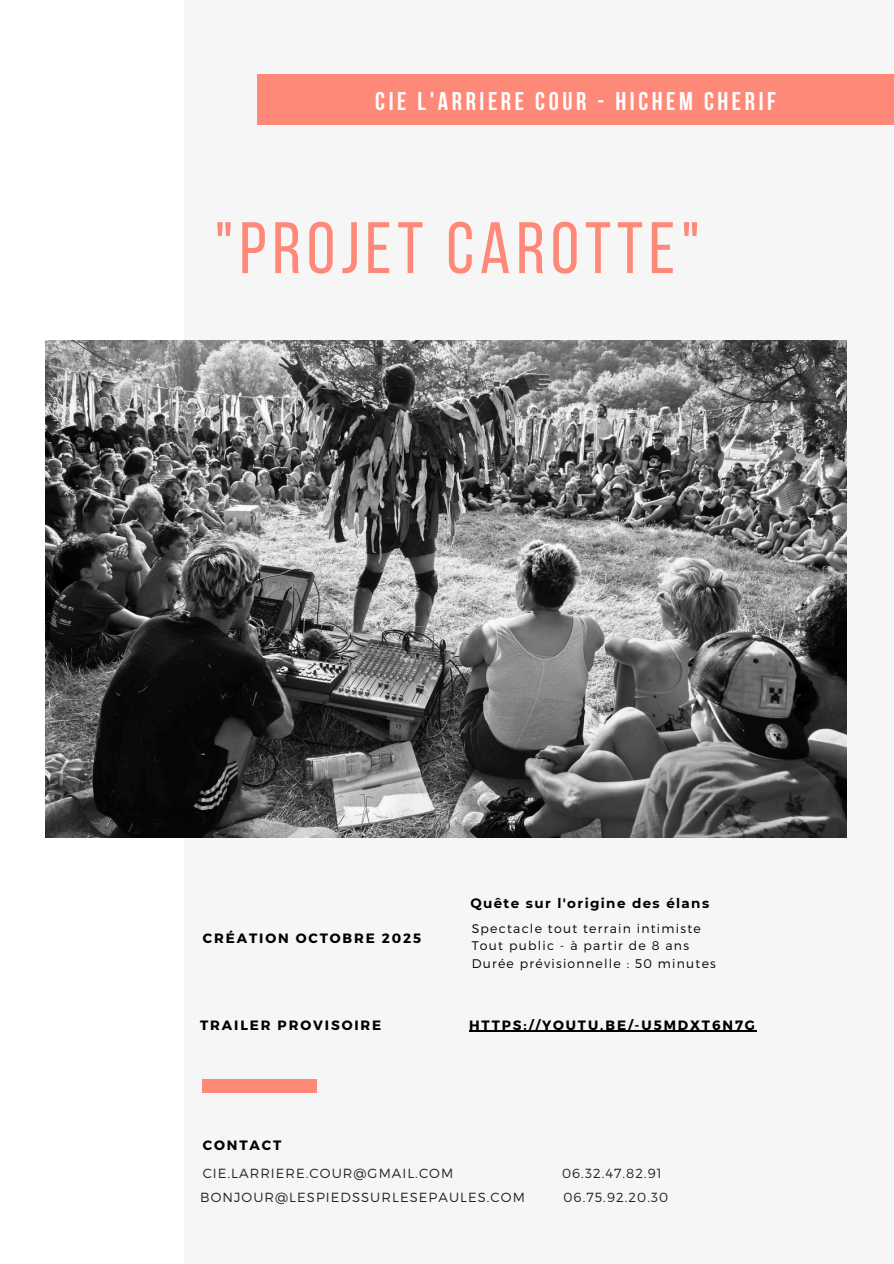
<style>
.page{position:relative;width:894px;height:1264px;background:#fff}
.page>*{position:absolute;margin:0;border:0;box-sizing:border-box;transform-origin:0 0}
.t1{font:72.6px "Bebas Neue";letter-spacing:.08em;color:#ff8979}
.t2{font:700 25.5px "Bebas Neue";letter-spacing:.14em;color:#fff}
.t3{font:700 13.5px "Montserrat";letter-spacing:.14em;color:#000}
.t4{font:700 13.5px "Montserrat";letter-spacing:.1em;color:#000}
.t5{font:300 13.2px "Montserrat";letter-spacing:.08em;color:#222}
.t6{font:300 12.45px "Montserrat";letter-spacing:.1em;color:#000}
</style>
<div class="page">
<div style="left:0;top:0;width:893px;height:1263px;background:#f6f6f6"></div>
<div style="left:0;top:0;width:183px;height:1263px;background:#fff"></div>
<img style="left:46px;top:340px;width:800px;height:497px">
<div style="left:202px;top:1079px;width:115px;height:13px;background:#ff8979"></div>
<div style="left:257px;top:74px;width:636px;height:51px;background:#ff8979"></div>
<hr style="left:469px;top:1030px;width:287px;height:1px;background:#000">
<h1 class="t2" style="left:375px;top:91px;width:402px">CIE L'ARRIERE COUR - HICHEM CHERIF</h1>
<p class="t1" style="left:214px;top:219px;width:487px">"PROJET CAROTTE"</p>
<h5 class="t3" style="left:203px;top:929px;width:220px">CRÉATION OCTOBRE 2025</h5>
<p class="t4" style="left:470px;top:895px;width:240px">Quête sur l'origine des élans</p>
<p class="t6" style="left:471px;top:920px;width:230px">Spectacle tout terrain intimiste</p>
<p class="t6" style="left:471px;top:937px;width:219px">Tout public - à partir de 8 ans</p>
<h3 class="t6" style="left:471px;top:955px;width:245px">Durée prévisionnelle : 50 minutes</h3>
<h3 class="t3" style="left:200px;top:1016px;width:183px">TRAILER PROVISOIRE</h3>
<p class="t3" style="left:469px;top:1016px;width:287px">HTTPS://YOUTU.BE/-U5MDXT6N7G</p>
<h2 class="t3" style="left:203px;top:1136px;width:80px">CONTACT</h2>
<p class="t5" style="left:203px;top:1165px;width:252px">CIE.LARRIERE.COUR@GMAIL.COM</p>
<p class="t5" style="left:562px;top:1165px;width:101px">06.32.47.82.91</p>
<h3 class="t5" style="left:200px;top:1188px;width:326px">BONJOUR@LESPIEDSSURLESEPAULES.COM</h3>
<h3 class="t5" style="left:563px;top:1188px;width:106px">06.75.92.20.30</h3>
</div>
